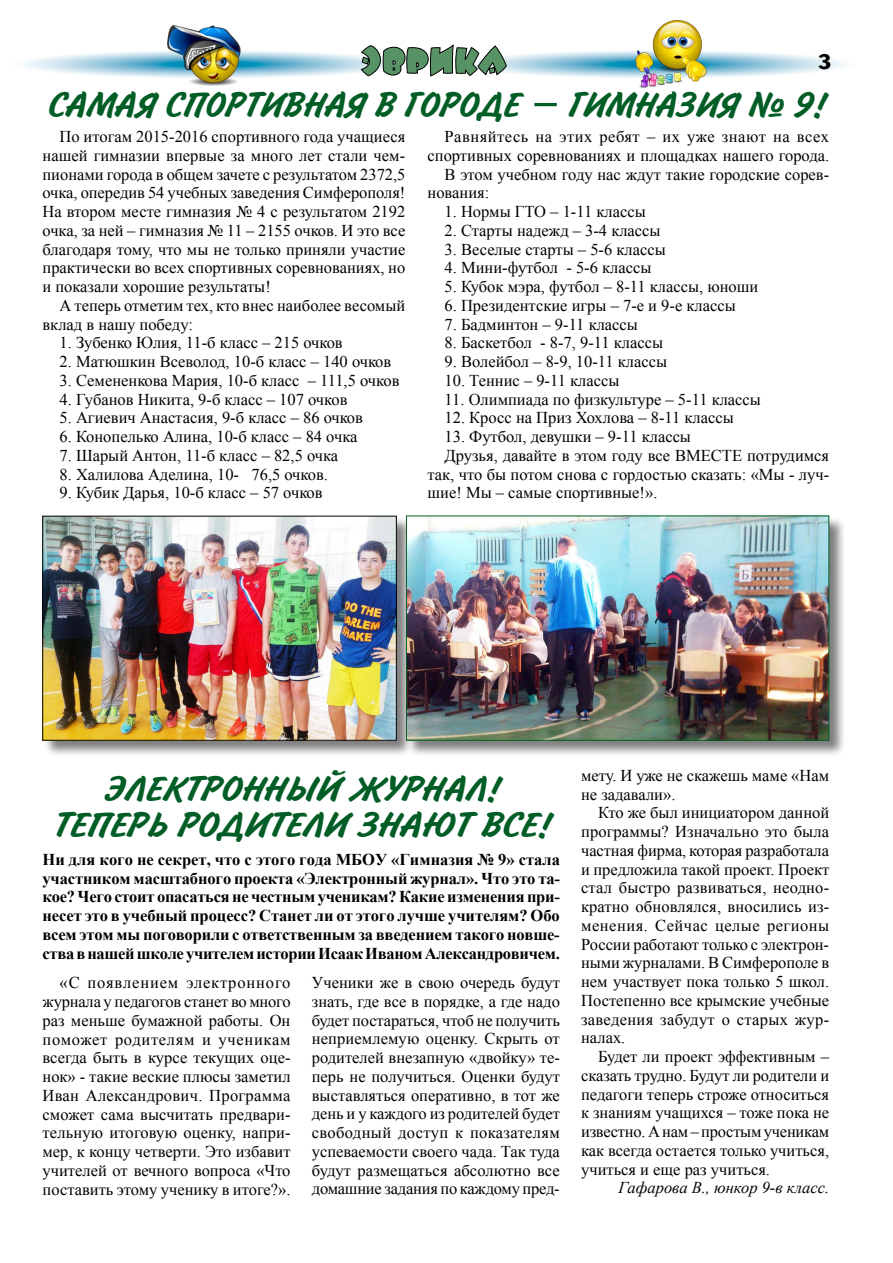
<style>
.page{position:relative;width:893px;height:1263px;background:#fff}
.page>*{position:absolute;margin:0;border:0;box-sizing:border-box;transform-origin:0 0}
.t1{font:36px/36px "Inform C";color:#005d25;text-align:center;scale:1.2 1}
.t2{font:36px "Inform C";color:#005d25;scale:1.15 1}
.t3{font:700 21px "Text Book C";color:#000;scale:1.2 1}
.t4{font:16.5px/18.8px "Times New Roman";color:#000;text-align:justify}
.t5{font:700 16.5px/18.8px "Times New Roman";letter-spacing:-.02em;color:#000;text-align:justify}
.t6{font:16.5px "Times New Roman";letter-spacing:.03em;color:#000}
.t7{font:italic 16.5px "Times New Roman";color:#000}
</style>
<div class="page">
<svg style="left:507px;top:51px;width:337px;height:27px"></svg>
<svg style="left:24px;top:51px;width:336px;height:27px"></svg>
<svg style="left:360px;top:44px;width:147px;height:33px"></svg>
<img style="left:168px;top:25px;width:79px;height:61px">
<img style="left:630px;top:20px;width:78px;height:67px">
<div style="left:43px;top:516px;width:376px;height:247px;background:#000;opacity:.5"></div>
<img style="left:45px;top:518px;width:349px;height:220px">
<div style="left:406px;top:516px;width:446px;height:248px;background:#000;opacity:.5"></div>
<img style="left:408px;top:518px;width:419px;height:221px">
<div style="left:406px;top:516px;width:423px;height:225px;border:1px solid #005d25"></div>
<p class="t3" style="left:818px;top:50px;width:13px">3</p>
<h1 class="t2" style="left:47px;top:85px;width:678px">Самая спортивная в городе – гимназия № 9!</h1>
<p class="t4" style="left:43px;top:127px;width:364px;text-indent:17px">По итогам 2015-2016 спортивного года учащиеся нашей гимназии впервые за много лет стали чем&shy;пионами города в общем зачете с результатом 2372,5 очка, опередив 54 учебных заведения Симферополя!<br>На втором месте гимназия № 4 с результатом 2192 очка, за ней – гимназия № 11 – 2155 очков. И это все благодаря тому, что мы не только приняли участие практически во всех спортивных соревнованиях, но и показали хорошие результаты!</p>
<p class="t4" style="left:43px;top:296px;width:364px;text-indent:17px">А теперь отметим тех, кто внес наиболее весомый вклад в нашу победу:</p>
<p class="t4" style="left:60px;top:333px;width:285px">1. Зубенко Юлия, 11-б класс – 215 очков</p>
<p class="t4" style="left:60px;top:352px;width:333px">2. Матюшкин Всеволод, 10-б класс – 140 очков</p>
<p class="t4" style="left:60px;top:371px;width:341px">3. Семененкова Мария, 10-б класс – 111,5 очков</p>
<p class="t4" style="left:60px;top:389px;width:289px">4. Губанов Никита, 9-б класс – 107 очков</p>
<p class="t4" style="left:60px;top:408px;width:305px">5. Агиевич Анастасия, 9-б класс – 86 очков</p>
<p class="t4" style="left:60px;top:427px;width:299px">6. Конопелько Алина, 10-б класс – 84 очка</p>
<p class="t4" style="left:60px;top:446px;width:280px">7. Шарый Антон, 11-б класс – 82,5 очка</p>
<p class="t4" style="left:60px;top:464px;width:270px">8. Халилова Аделина, 10- 76,5 очков.</p>
<p class="t4" style="left:60px;top:483px;width:265px">9. Кубик Дарья, 10-б класс – 57 очков</p>
<p class="t6" style="left:445px;top:126px;width:386px">Равняйтесь на этих ребят – их уже знают на всех</p>
<p class="t4" style="left:427px;top:146px;width:403px">спортивных соревнованиях и площадках нашего города.</p>
<p class="t4" style="left:445px;top:165px;width:386px">В этом учебном году нас ждут такие городские сорев-</p>
<p class="t4" style="left:427px;top:183px;width:63px">нования:</p>
<p class="t4" style="left:445px;top:202px;width:203px">1. Нормы ГТО – 1-11 классы</p>
<p class="t4" style="left:445px;top:221px;width:218px">2. Старты надежд – 3-4 классы</p>
<p class="t4" style="left:445px;top:240px;width:223px">3. Веселые старты – 5-6 классы</p>
<p class="t4" style="left:445px;top:258px;width:208px">4. Мини-футбол - 5-6 классы</p>
<p class="t4" style="left:445px;top:277px;width:315px">5. Кубок мэра, футбол – 8-11 классы, юноши</p>
<p class="t4" style="left:445px;top:296px;width:293px">6. Президентские игры – 7-е и 9-е классы</p>
<p class="t4" style="left:445px;top:314px;width:195px">7. Бадминтон – 9-11 классы</p>
<p class="t4" style="left:445px;top:333px;width:220px">8. Баскетбол - 8-7, 9-11 классы</p>
<p class="t4" style="left:445px;top:352px;width:224px">9. Волейбол – 8-9, 10-11 классы</p>
<p class="t4" style="left:445px;top:371px;width:176px">10. Теннис – 9-11 классы</p>
<p class="t4" style="left:445px;top:389px;width:318px">11. Олимпиада по физкультуре – 5-11 классы</p>
<p class="t4" style="left:445px;top:408px;width:291px">12. Кросс на Приз Хохлова – 8-11 классы</p>
<p class="t4" style="left:445px;top:427px;width:248px">13. Футбол, девушки – 9-11 классы</p>
<p class="t4" style="left:445px;top:446px;width:386px">Друзья, давайте в этом году все ВМЕСТЕ потрудимся</p>
<p class="t4" style="left:427px;top:464px;width:403px">так, что бы потом снова с гордостью сказать: «Мы - луч-</p>
<p class="t4" style="left:427px;top:483px;width:231px">шие! Мы – самые спортивные!».</p>
<h1 class="t1" style="left:52px;top:772px;width:416px">Электронный журнал!<br>Теперь родители знают все!</h1>
<p class="t5" style="left:43px;top:849px;width:519px">Ни для кого не секрет, что с этого года МБОУ «Гимназия № 9» стала участником масштабного проекта «Электронный журнал». Что это та&shy;кое? Чего стоит опасаться не честным ученикам? Какие изменения при&shy;несет это в учебный процесс? Станет ли от этого лучше учителям? Обо всем этом мы поговорили с ответственным за введением такого новше&shy;ства в нашей школе учителем истории Исаак Иваном Александровичем.</p>
<p class="t4" style="left:43px;top:973px;width:250px;text-indent:17px">«С появлением электронного журнала у педагогов станет во много раз меньше бумажной работы. Он поможет родителям и ученикам всегда быть в курсе текущих оце&shy;нок» - такие веские плюсы заметил Иван Александрович. Программа сможет сама высчитать предвари&shy;тельную итоговую оценку, напри&shy;мер, к концу четверти. Это избавит учителей от вечного вопроса «Что поставить этому ученику в итоге?».</p>
<p class="t4" style="left:312px;top:973px;width:250px">Ученики же в свою очередь будут знать, где все в порядке, а где надо будет постараться, чтоб не получить неприемлемую оценку. Скрыть от родителей внезапную «двойку» те&shy;перь не получиться. Оценки будут выставляться оперативно, в тот же день и у каждого из родителей будет свободный доступ к показателям успеваемости своего чада. Так туда будут размещаться абсолютно все домашние задания по каждому пред-</p>
<p class="t4" style="left:581px;top:766px;width:250px">мету. И уже не скажешь маме «Нам не задавали».</p>
<p class="t4" style="left:581px;top:803px;width:250px;text-indent:17px">Кто же был инициатором данной программы? Изначально это была частная фирма, которая разработала и предложила такой проект. Проект стал быстро развиваться, неодно&shy;кратно обновлялся, вносились из&shy;менения. Сейчас целые регионы России работают только с электрон&shy;ными журналами. В Симферополе в нем участвует пока только 5 школ.<br>Постепенно все крымские учебные заведения забудут о старых жур&shy;налах.</p>
<p class="t4" style="left:581px;top:1047px;width:250px;text-indent:17px">Будет ли проект эффективным – сказать трудно. Будут ли родители и педагоги теперь строже относиться к знаниям учащихся – тоже пока не известно. А нам – простым ученикам как всегда остается только учиться, учиться и еще раз учиться.</p>
<p class="t7" style="left:619px;top:1176px;width:212px">Гафарова В., юнкор 9-в класс.</p>
</div>
